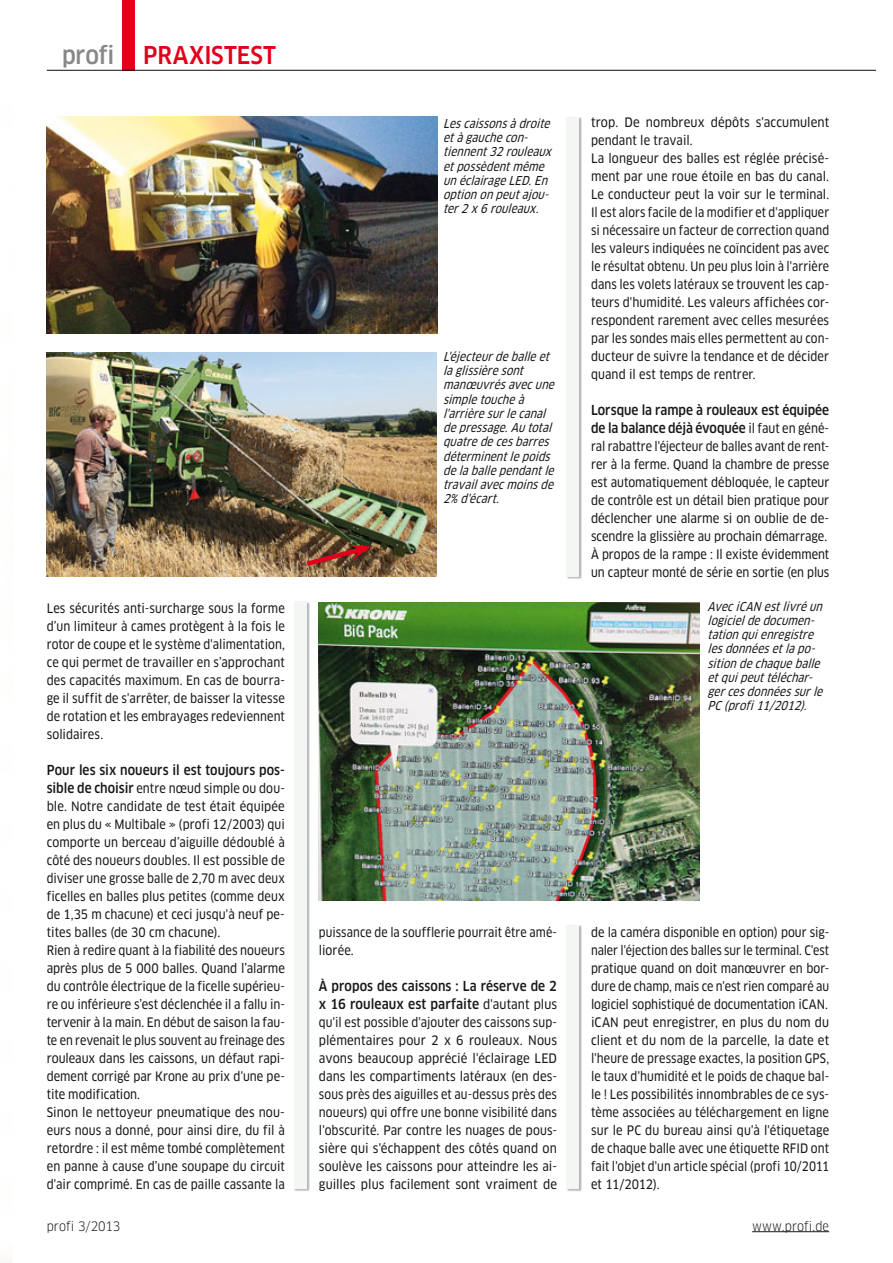
<style>
.page{position:relative;width:893px;height:1263px;background:#fff}
.page>*{position:absolute;margin:0;border:0;box-sizing:border-box;transform-origin:0 0}
.t1{font:500 condensed 24px "Clan OT";letter-spacing:-.005em;color:#e2001a}
.t2{font:500 condensed 13.5px/18px "Clan OT";color:#1a171c}
.t3{font:12.75px/18px "Clan OT Narrow News";color:#1a171c}
.t4{font:12.75px/18px "Clan OT Narrow News";color:#1a171c;text-align:justify;scale:.96 1}
.t5{font:12.75px/18px "Clan OT Narrow News";color:#1a171c;scale:.95 1}
.t6{font:12.75px/18px "Clan OT Narrow News";color:#1a171c;scale:.94 1}
.t7{font:condensed 12.75px "Clan OT";letter-spacing:.005em;color:#1a171c}
.t8{font:italic 12px/14.2px "Clan OT Narrow News";color:#1a171c;scale:.95 1}
.s1{color:#87888a}
.s2{font-family:"Clan OT";font-weight:500;font-stretch:condensed;font-size:13.5px}
.s3{font-family:"Clan OT Narrow News";font-weight:400;font-stretch:normal;font-size:12.75px}
</style>
<div class="page">
<hr style="left:752px;top:1231px;width:77px;height:1px;background:#1a171c">
<div style="left:123px;top:0;width:12px;height:70px;background:#e2001a"></div>
<hr style="left:47px;top:70px;width:829px;height:1px;background:#1a171c">
<img style="left:294px;top:602px;width:16px;height:589px">
<div style="left:294px;top:602px;width:13px;height:587px;background:#f3f6f3"></div>
<img style="left:567px;top:117px;width:15px;height:462px">
<div style="left:566px;top:117px;width:13px;height:460px;background:#f3f6f3"></div>
<img style="left:567px;top:925px;width:15px;height:266px">
<div style="left:566px;top:925px;width:13px;height:264px;background:#f3f6f3"></div>
<img style="left:47px;top:117px;width:390px;height:217px">
<img style="left:47px;top:352px;width:390px;height:225px">
<img style="left:319px;top:603px;width:381px;height:298px">
<svg style="left:302px;top:544px;width:69px;height:25px;background:#834433"></svg>
<h1 class="t1" style="left:62px;top:45px;width:216px"><span class="s1">profi</span> PRAXISTEST</h1>
<p class="t8" style="left:443px;top:117px;width:118px">Lescaissonsà droite età gauche con&shy;tiennent32 rouleaux etpossèdentmême un éclairage LED.En option on peutajou&shy;ter2 x 6 rouleaux.</p>
<p class="t8" style="left:443px;top:350px;width:121px">L'éjecteurde balle et la glissière sont manœuvrésavecune simple touche à l'arrière surle canal de pressage.Au total quatre de cesbarres déterminentle poids de la balle pendantle travailavecmoinsde<br>2% d'écart.</p>
<p class="t3" style="left:47px;top:599px;width:240px;text-align:justify">Les sécurités anti-surcharge sous la forme d’un limiteur à cames protègent à la fois le rotor de coupe et le système d'alimentation, ce qui permet de travailler en s’approchant des capacités maximum. En cas de bourra&shy;ge il suffit de s'arrêter, de baisser la vitesse de rotation et les embrayages redeviennent solidaires.</p>
<p class="t2" style="left:47px;top:761px;width:240px">Pour les six noueurs il est toujours pos-</p>
<p class="t3" style="left:47px;top:779px;width:240px"><span class="s2">sible de choisir</span> entre nœud simple ou dou&shy;ble. Notre candidate de test était équipée en plus du « Multibale » (profi 12/2003) qui comporte un berceau d’aiguille dédoublé à côté des noueurs doubles. Il est possible de diviser une grosse balle de 2,70 m avec deux ficelles en balles plus petites (comme deux de 1,35 m chacune) et ceci jusqu'à neuf pe&shy;tites balles (de 30 cm chacune).<br>Rien à redire quant à la fiabilité des noueurs après plus de 5 000 balles. Quand l’alarme du contrôle électrique de la ficelle supérieu&shy;re ou inférieure s’est déclenchée il a fallu in&shy;tervenir à la main. En début de saison la fau&shy;te en revenait le plus souvent au freinage des rouleaux dans les caissons, un défaut rapi&shy;dement corrigé par Krone au prix d'une pe&shy;tite modification.<br>Sinon le nettoyeur pneumatique des nou&shy;eurs nous a donné, pour ainsi dire, du fil à retordre : il est même tombé complètement en panne à cause d’une soupape du circuit d'air comprimé. En cas de paille cassante la</p>
<p class="t6" style="left:319px;top:923px;width:255px">puissance de la soufflerie pourrait être amé&shy;liorée.</p>
<p class="t2" style="left:319px;top:977px;width:240px">À propos des caissons : La réserve de 2 x 16 rouleaux est parfaite <span class="s3">d'autant plus</span></p>
<p class="t4" style="left:319px;top:1013px;width:250px">qu'il est possible d'ajouter des caissons sup&shy;plémentaires pour 2 x 6 rouleaux. Nous avons beaucoup apprécié l'éclairage LED dans les compartiments latéraux (en des&shy;sous près des aiguilles et au-dessus près des noueurs) qui offre une bonne visibilité dans l'obscurité. Par contre les nuages de pous&shy;sière qui s'échappent des côtés quand on soulève les caissons pour atteindre les ai&shy;guilles plus facilement sont vraiment de</p>
<p class="t3" style="left:591px;top:113px;width:240px">trop. De nombreux dépôts s'accumulent pendant le travail.<br>La longueur des balles est réglée précisé&shy;ment par une roue étoile en bas du canal.<br>Le conducteur peut la voir sur le terminal.<br>Il est alors facile de la modifier et d'appliquer si nécessaire un facteur de correction quand les valeurs indiquées ne coïncident pas avec le résultat obtenu. Un peu plus loin à l'arrière dans les volets latéraux se trouvent les cap&shy;teurs d'humidité. Les valeurs affichées cor&shy;respondent rarement avec celles mesurées par les sondes mais elles permettent au con&shy;ducteur de suivre la tendance et de décider quand il est temps de rentrer.</p>
<p class="t2" style="left:591px;top:401px;width:240px">Lorsque la rampe à rouleaux est équipée de la balance déjà évoquée <span class="s3">il faut en géné-</span></p>
<p class="t5" style="left:591px;top:437px;width:252px">ral rabattre l'éjecteur de balles avant de rent&shy;rer à la ferme. Quand la chambre de presse est automatiquement débloquée, le capteur de contrôle est un détail bien pratique pour déclencher une alarme si on oublie de de&shy;scendre la glissière au prochain démarrage.<br>À propos de la rampe : Il existe évidemment un capteur monté de série en sortie (en plus</p>
<p class="t8" style="left:708px;top:599px;width:125px">AveciCAN estlivré un logicielde documen&shy;tation quienregistre lesdonnéesetla po&shy;sition de chaque balle etquipeuttéléchar&shy;gercesdonnéessurle<br>PC (profi11/2012).</p>
<p class="t4" style="left:591px;top:923px;width:250px">de la caméra disponible en option) pour sig&shy;naler l'éjection des balles sur le terminal. C'est pratique quand on doit manœuvrer en bor&shy;dure de champ, mais ce n'est rien comparé au logiciel sophistiqué de documentation iCAN. iCAN peut enregistrer, en plus du nom du client et du nom de la parcelle, la date et l'heure de pressage exactes, la position GPS, le taux d'humidité et le poids de chaque bal&shy;le ! Les possibilités innombrables de ce sys&shy;tème associées au téléchargement en ligne sur le PC du bureau ainsi qu'à l'étiquetage de chaque balle avec une étiquette RFID ont fait l'objet d'un article spécial (profi 10/2011 et 11/2012).</p>
<p class="t7" style="left:47px;top:1221px;width:75px">profi 3/2013</p>
<p class="t7" style="left:752px;top:1221px;width:79px">www.profi.de</p>
</div>
